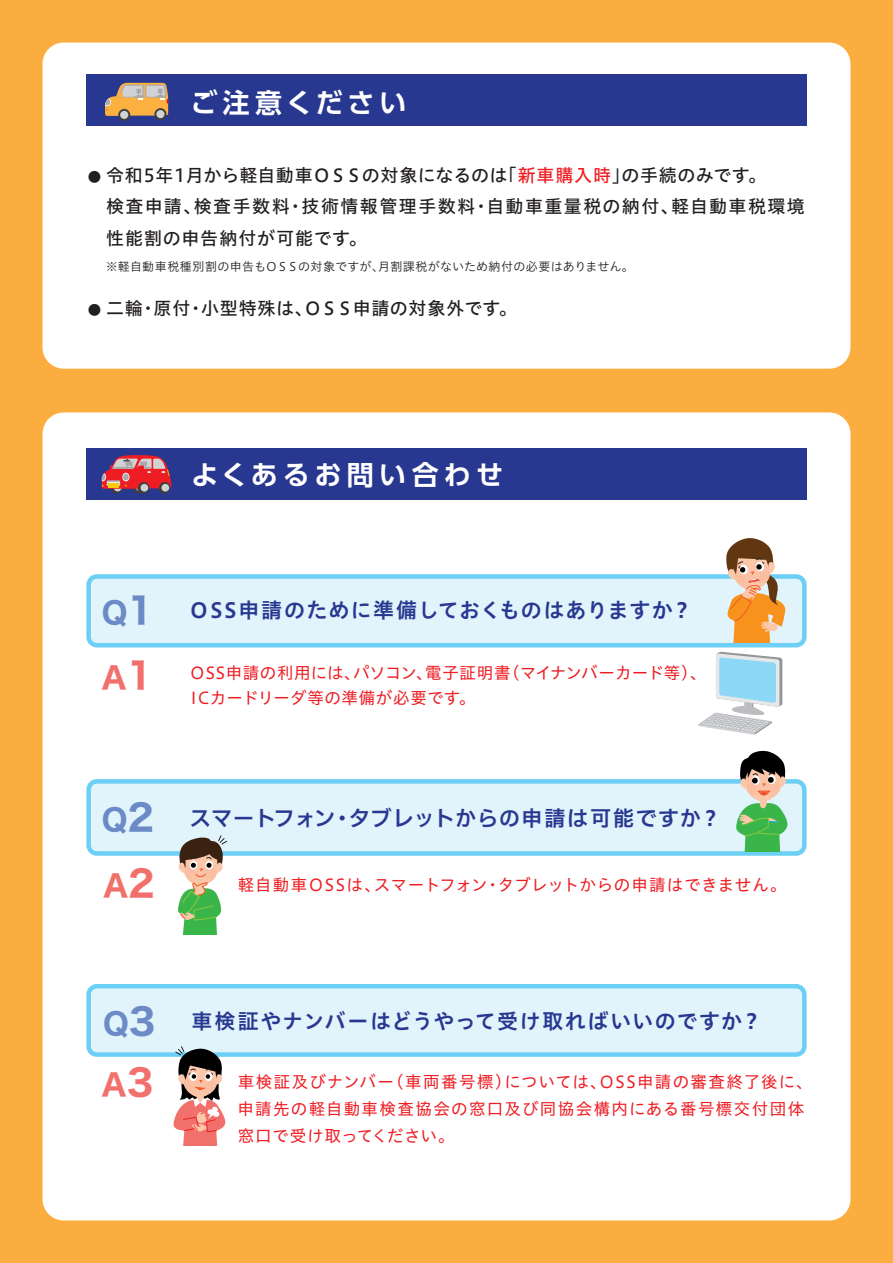
<style>
.page{position:relative;width:893px;height:1263px;background:#fbae3f}
.page>*{position:absolute;margin:0;border:0;box-sizing:border-box;transform-origin:0 0}
.t1{font:30px "Hira Kaku Std W7";color:#f2706c}
.t2{font:700 27px "UD Shin Go Pro De";letter-spacing:.185em;color:#fff}
.t3{font:21px "Hiragino UD Sans Std N W6";letter-spacing:.06em;color:#283890}
.t4{font:21px "Hiragino UD Sans F Std N W6";letter-spacing:.045em;color:#283890}
.t5{font:18px/31.5px "Hiragino UD Sans Std W5";letter-spacing:.045em;color:#231f20}
.t6{font:16.5px/27px "Hiragino UD Sans Std N W4";letter-spacing:.075em;color:#ee1d23}
.t7{font:16.5px/25.5px "Hiragino UD Sans Std N W4";letter-spacing:.015em;color:#ee1d23}
.t8{font:16.5px "Hiragino UD Sans Std N W4";letter-spacing:.045em;color:#ee1d23}
.t9{font:12px "Hiragino UD Sans Std W3";letter-spacing:.02em;color:#231f20}
.s1{font-size:13.5px}
.s2{color:#ee1d23}
.s3{font-family:"Hira Kaku Std W7";font-size:30px;color:#6c8bc6}
.s4{font-family:"Hira Kaku Std W7";font-size:36px;color:#6c8bc6}
.s5{font-family:"Hira Kaku Std W7";font-size:30px;color:#f2706c}
.s6{font-family:"Hira Kaku Std W7";font-size:36px;color:#f2706c}
.s7{font-size:36px}
</style>
<div class="page">
<div style="left:43px;top:43px;width:807px;height:326px;background:#fff;border-radius:21px"></div>
<div style="left:43px;top:412px;width:807px;height:808px;background:#fff;border-radius:21px"></div>
<div style="left:87px;top:448px;width:720px;height:51px;background:#283890"></div>
<div style="left:87px;top:75px;width:720px;height:51px;background:#283890"></div>
<div style="left:89px;top:576px;width:715px;height:69px;background:#e1f4fc;border-radius:8px"></div>
<div style="left:86px;top:574px;width:721px;height:73px;border:4px solid #6bcff6;border-radius:8px"></div>
<svg style="left:726px;top:538px;width:60px;height:105px"></svg>
<svg style="left:698px;top:652px;width:84px;height:83px"></svg>
<div style="left:89px;top:986px;width:715px;height:68px;background:#e1f4fc;border-radius:8px"></div>
<div style="left:86px;top:984px;width:721px;height:73px;border:4px solid #6bcff6;border-radius:8px"></div>
<svg style="left:174px;top:1046px;width:54px;height:100px"></svg>
<div style="left:89px;top:781px;width:715px;height:72px;background:#e1f4fc;border-radius:8px"></div>
<div style="left:86px;top:779px;width:721px;height:77px;border:4px solid #6bcff6;border-radius:8px"></div>
<svg style="left:177px;top:835px;width:50px;height:99px"></svg>
<svg style="left:736px;top:750px;width:53px;height:101px"></svg>
<svg style="left:118px;top:109px;width:12px;height:12px"></svg>
<div style="left:120px;top:111px;width:8px;height:8px;background:#d1d2d4;border-radius:50%"></div>
<svg style="left:154px;top:108px;width:12px;height:12px"></svg>
<svg style="left:156px;top:110px;width:9px;height:8px"></svg>
<svg style="left:105px;top:83px;width:63px;height:33px;background:#cba574"></svg>
<svg style="left:111px;top:482px;width:11px;height:11px"></svg>
<div style="left:114px;top:484px;width:8px;height:7px;background:#d1d2d4;border-radius:50%"></div>
<svg style="left:133px;top:482px;width:11px;height:11px"></svg>
<div style="left:158px;top:482px;width:12px;height:11px;background:#3e3e3f;border-radius:50%"></div>
<div style="left:138px;top:482px;width:11px;height:11px;background:#3e3e3f;border-radius:50%"></div>
<svg style="left:140px;top:484px;width:8px;height:8px"></svg>
<div style="left:159px;top:482px;width:11px;height:11px;background:#3e3e3f;border-radius:50%"></div>
<svg style="left:161px;top:484px;width:8px;height:8px"></svg>
<svg style="left:102px;top:455px;width:70px;height:34px"></svg>
<h2 class="t2" style="left:190px;top:80px;width:217px">ご注意ください</h2>
<p class="t5" style="left:106px;top:158px;width:700px;text-indent:-18px"><span class="s1">●</span> 令和5年1月から軽自動車ＯＳＳの対象になるのは「<span class="s2">新車購入時</span>」の手続のみです。<br>検査申請、検査手数料・技術情報管理手数料・自動車重量税の納付、軽自動車税環境性能割の申告納付が可能です。</p>
<p class="t9" style="left:106px;top:257px;width:530px">※軽自動車税種別割の申告もＯＳＳの対象ですが、月割課税がないため納付の必要はありません。</p>
<p class="t5" style="left:88px;top:292px;width:431px"><span class="s1">●</span> 二輪・原付・小型特殊は、ＯＳＳ申請の対象外です。</p>
<h2 class="t2" style="left:191px;top:453px;width:314px">よくあるお問い合わせ</h2>
<p class="t3" style="left:102px;top:594px;width:592px"><span class="s3">Q</span><span class="s4">1</span> OSS申請のために準備しておくものはありますか？</p>
<p class="t7" style="left:191px;top:659px;width:518px;text-indent:-89px"><span class="s5">A</span><span class="s6">1</span> OSS申請の利用には、パソコン、電子証明書（マイナンバーカード等）、<br>ICカードリーダ等の準備が必要です。</p>
<p class="t4" style="left:102px;top:802px;width:621px"><span class="s3">Q</span><span class="s4">2</span> スマートフォン・タブレットからの申請は可能ですか？</p>
<h1 class="t1" style="left:103px;top:862px;width:53px">A<span class="s7">2</span></h1>
<p class="t8" style="left:238px;top:872px;width:550px">軽自動車OSSは、スマートフォン・タブレットからの申請はできません。</p>
<p class="t3" style="left:103px;top:1005px;width:660px"><span class="s3">Q</span><span class="s4">3</span> 車検証やナンバーはどうやって受け取ればいいのですか？</p>
<h1 class="t1" style="left:102px;top:1061px;width:53px">A<span class="s7">3</span></h1>
<p class="t6" style="left:237px;top:1067px;width:577px">車検証及びナンバー（車両番号標）については、OSS申請の審査終了後に、申請先の軽自動車検査協会の窓口及び同協会構内にある番号標交付団体窓口で受け取ってください。</p>
</div>
